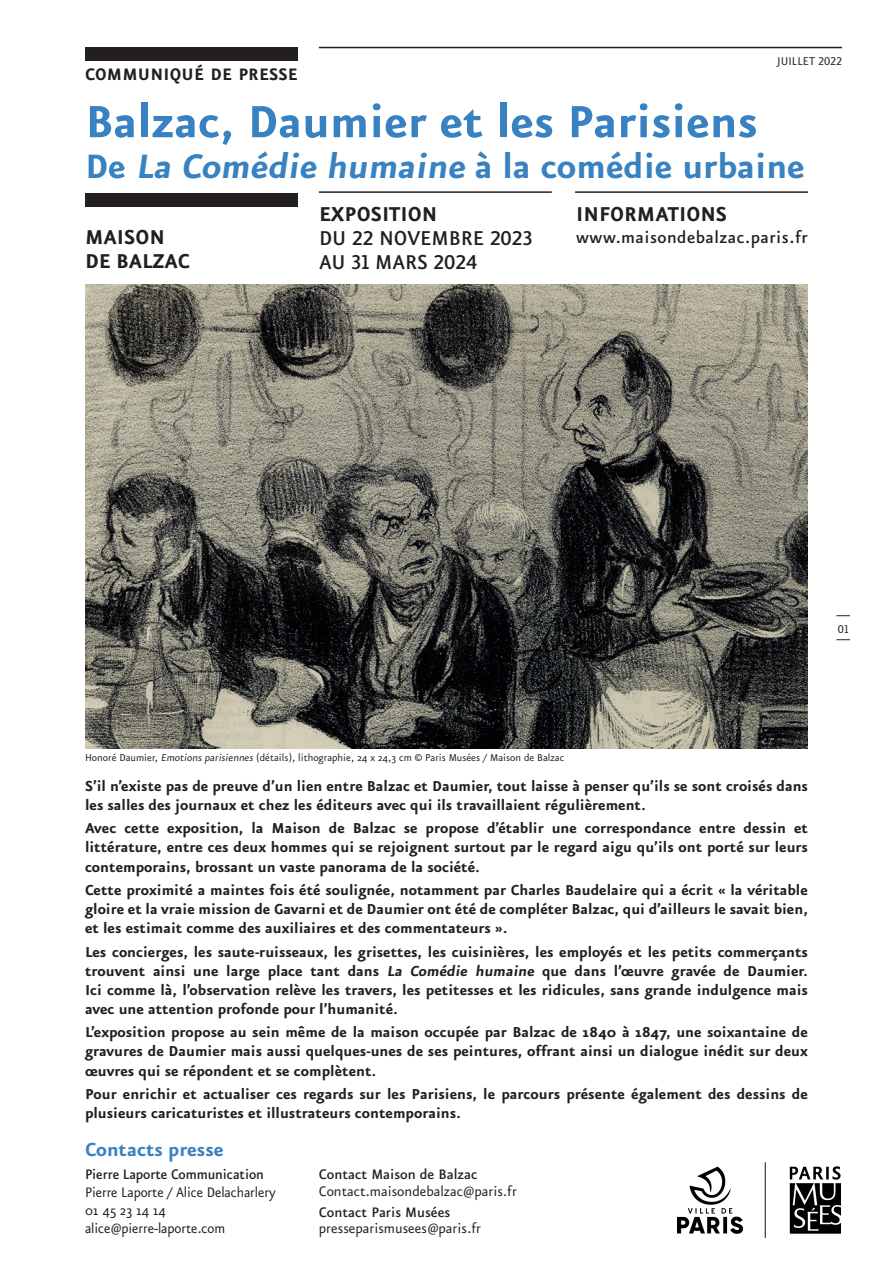
<style>
.page{position:relative;width:893px;height:1263px;background:#fff}
.page>*{position:absolute;margin:0;border:0;box-sizing:border-box;transform-origin:0 0}
.t1{font:700 54px "Eureka Sans Pro";color:#3882c2}
.t2{font:700 40.5px "Eureka Sans Pro";color:#3882c2}
.t3{font:700 24px/24px "Eureka Sans Pro";color:#231f20}
.t4{font:500 24px/24px "Eureka Sans Pro";letter-spacing:-.005em;color:#231f20}
.t5{font:700 22.5px "Eureka Sans Pro";color:#3882c2}
.t6{font:500 19.8px "Eureka Sans Pro";letter-spacing:.025em;color:#231f20}
.t7{font:700 19.8px "Eureka Sans Pro";letter-spacing:.01em;color:#231f20}
.t8{font:700 17.25px/19.2px "Eureka Sans Pro";color:#231f20;text-align:justify}
.t9{font:16.5px/18px "Eureka Sans Pro";letter-spacing:-.005em;color:#231f20;scale:.96 1}
.t10{font:16.5px "Eureka Sans Pro";letter-spacing:-.005em;color:#231f20}
.t11{font:500 16.5px "Eureka Sans Pro";color:#231f20}
.t12{font:500 16.5px "Eureka Sans Pro";color:#231f20;scale:.96 1}
.t13{font:13.5px "Eureka Sans Pro";letter-spacing:.005em;color:#231f20}
.t14{font:12px "Eureka Sans Pro";color:#231f20}
</style>
<div class="page">
<hr style="left:319px;top:47px;width:523px;height:1px;background:#231f20">
<div style="left:85px;top:47px;width:213px;height:14px;background:#231f20"></div>
<img style="left:85px;top:285px;width:723px;height:463px">
<img style="left:678px;top:1163px;width:162px;height:74px">
<hr style="left:319px;top:191px;width:233px;height:2px;background:#231f20">
<hr style="left:575px;top:191px;width:233px;height:2px;background:#231f20">
<div style="left:85px;top:193px;width:213px;height:14px;background:#231f20"></div>
<svg style="left:836px;top:615px;width:14px;height:1px"></svg>
<svg style="left:836px;top:639px;width:14px;height:1px"></svg>
<p class="t7" style="left:85px;top:63px;width:214px">COMMUNIQUÉ DE PRESSE</p>
<p class="t13" style="left:777px;top:53px;width:67px">JUILLET 2022</p>
<h1 class="t1" style="left:85px;top:89px;width:674px">Balzac, Daumier et les Parisiens</h1>
<h2 class="t2" style="left:85px;top:141px;width:721px">De La Comédie humaine à la comédie urbaine</h2>
<h3 class="t3" style="left:85px;top:224px;width:106px">MAISON<br>DE BALZAC</h3>
<h3 class="t3" style="left:319px;top:201px;width:120px">EXPOSITION</h3>
<h3 class="t4" style="left:319px;top:225px;width:215px">DU 22 NOVEMBRE 2023<br>AU 31 MARS 2024</h3>
<h3 class="t3" style="left:576px;top:201px;width:152px">INFORMATIONS</h3>
<p class="t6" style="left:576px;top:226px;width:233px">www.maisondebalzac.paris.fr</p>
<p class="t13" style="left:838px;top:621px;width:12px">01</p>
<p class="t14" style="left:85px;top:751px;width:481px">Honoré Daumier, Emotions parisiennes (détails), lithographie, 24 x 24,3 cm © Paris Musées / Maison de Balzac</p>
<p class="t8" style="left:85px;top:776px;width:724px">S’il n’existe pas de preuve d’un lien entre Balzac et Daumier, tout laisse à penser qu’ils se sont croisés dans les salles des journaux et chez les éditeurs avec qui ils travaillaient régulièrement.</p>
<p class="t8" style="left:85px;top:818px;width:724px">Avec cette exposition, la Maison de Balzac se propose d’établir une correspondance entre dessin et littérature, entre ces deux hommes qui se rejoignent surtout par le regard aigu qu’ils ont porté sur leurs contemporains, brossant un vaste panorama de la société.</p>
<p class="t8" style="left:85px;top:880px;width:724px">Cette proximité a maintes fois été soulignée, notamment par Charles Baudelaire qui a écrit « la véritable gloire et la vraie mission de Gavarni et de Daumier ont été de compléter Balzac, qui d’ailleurs le savait bien, et les estimait comme des auxiliaires et des commentateurs ».</p>
<p class="t8" style="left:85px;top:942px;width:724px">Les concierges, les saute-ruisseaux, les grisettes, les cuisinières, les employés et les petits commerçants trouvent ainsi une large place tant dans La Comédie humaine que dans l’œuvre gravée de Daumier.<br>Ici comme là, l’observation relève les travers, les petitesses et les ridicules, sans grande indulgence mais avec une attention profonde pour l’humanité.</p>
<p class="t8" style="left:85px;top:1022px;width:724px">L’exposition propose au sein même de la maison occupée par Balzac de 1840 à 1847, une soixantaine de gravures de Daumier mais aussi quelques-unes de ses peintures, offrant ainsi un dialogue inédit sur deux œuvres qui se répondent et se complètent.</p>
<p class="t8" style="left:85px;top:1084px;width:724px">Pour enrichir et actualiser ces regards sur les Parisiens, le parcours présente également des dessins de plusieurs caricaturistes et illustrateurs contemporains.</p>
<h3 class="t5" style="left:85px;top:1136px;width:140px">Contacts presse</h3>
<p class="t12" style="left:85px;top:1165px;width:188px">Pierre Laporte Communication</p>
<p class="t9" style="left:85px;top:1183px;width:200px">Pierre Laporte / Alice Delacharlery<br>01 45 23 14 14 alice@pierre-laporte.com</p>
<p class="t11" style="left:319px;top:1165px;width:160px">Contact Maison de Balzac</p>
<p class="t10" style="left:319px;top:1181px;width:200px">Contact.maisondebalzac@paris.fr</p>
<p class="t11" style="left:319px;top:1202px;width:133px">Contact Paris Musées</p>
<p class="t10" style="left:319px;top:1219px;width:164px">presseparismusees@paris.fr</p>
</div>
